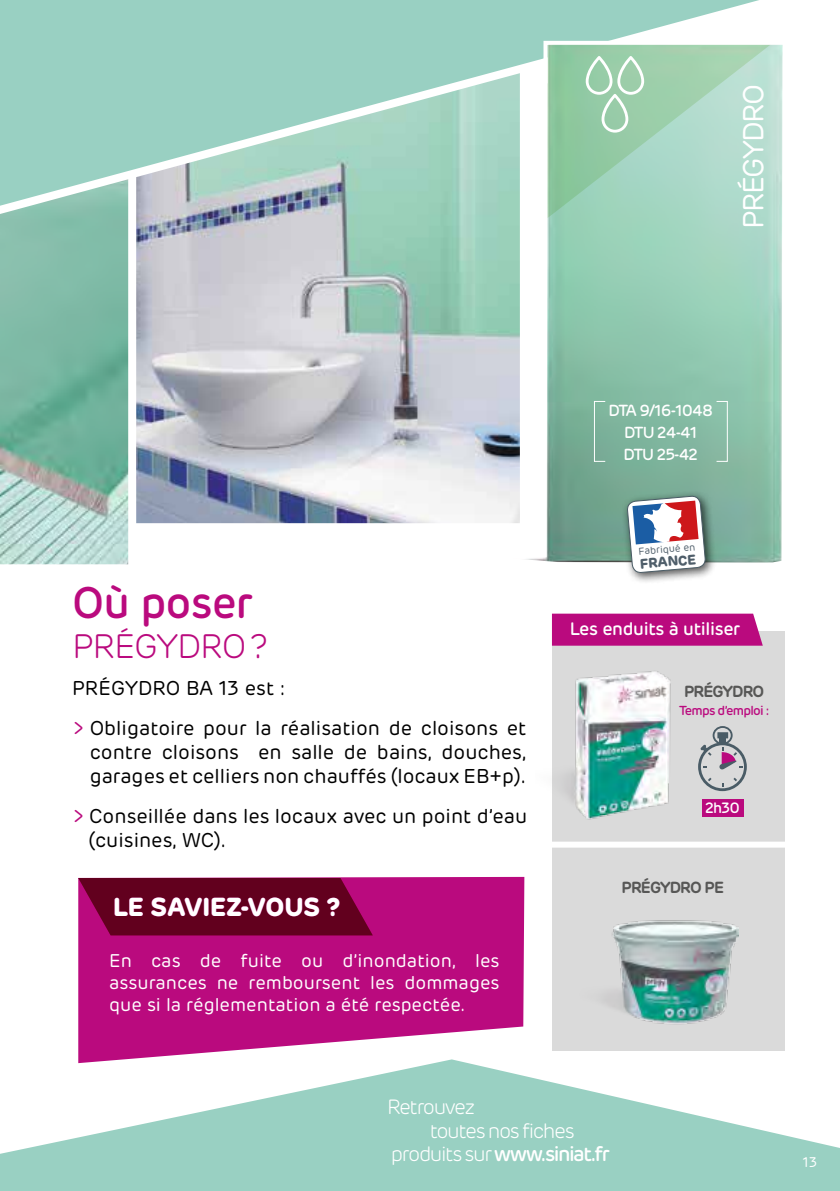
<style>
.page{position:relative;width:840px;height:1191px;background:#fff}
.page>*{position:absolute;margin:0;border:0;box-sizing:border-box;transform-origin:0 0}
.t1{font:500 44px "Rubrik";letter-spacing:-.02em;color:#ba0a7e}
.t2{font:300 34px "Rubrik";letter-spacing:-.04em;color:#ba0a7e}
.t3{font:29px "Rubrik";letter-spacing:-.06em;color:#fff}
.t4{font:700 25.8px "Rubrik";color:#fff}
.t5{font:300 20.8px "Rubrik";letter-spacing:-.07em;color:#fff}
.t6{font:500 20.8px "Rubrik";letter-spacing:-.07em;color:#fff}
.t7{font:20px/24px "Rubrik";color:#000}
.t8{font:18.4px/22px "Rubrik";color:#fff;text-align:justify}
.t9{font:500 18px "Rubrik";letter-spacing:-.02em;color:#fff}
.t10{font:500 16px/22px "Rubrik";letter-spacing:-.06em;color:#fff;text-align:center}
.t11{font:600 16px "Rubrik";letter-spacing:-.06em;color:#575756}
.t12{font:500 15px "Rubrik";color:#fff}
.t13{font:700 14px "Rubrik";color:#4f5e6a}
.t14{font:14px "Rubrik";color:#fff}
.t15{font:500 13px "Rubrik";letter-spacing:-.06em;color:#ba0a7e}
.t16{font:10px "Rubrik";color:#4f5e6a}
.s1{font-weight:600}
.s2{color:#ba0a7e}
.s3{font-weight:300}
</style>
<div class="page">
<img style="left:0;top:272px;width:128px;height:292px">
<div style="left:551px;top:631px;width:232px;height:419px;background:#dadada"></div>
<img style="left:136px;top:272px;width:377px;height:251px">
<svg style="left:0;top:0;width:759px;height:272px;background:#a2cfc3"></svg>
<img style="left:513px;top:41px;width:269px;height:521px">
<svg style="left:541px;top:39px;width:242px;height:179px;background:#aad6bf"></svg>
<div style="left:128px;top:176px;width:8px;height:397px;background:#fff"></div>
<div style="left:621px;top:490px;width:95px;height:94px;background:#000;opacity:.69"></div>
<svg style="left:626px;top:488px;width:79px;height:93px"></svg>
<div style="left:551px;top:613px;width:211px;height:32px;background:#ba0a7e"></div>
<div style="left:547px;top:841px;width:248px;height:6px;background:#fff"></div>
<img style="left:551px;top:669px;width:120px;height:151px">
<img style="left:604px;top:920px;width:133px;height:105px">
<svg style="left:0;top:1063px;width:839px;height:128px;fill:#99d0c2"></svg>
<svg style="left:78px;top:877px;width:446px;height:186px;background:#c2288e"></svg>
<svg style="left:78px;top:878px;width:294px;height:57px;background:#6b0128"></svg>
<svg style="left:698px;top:726px;width:48px;height:65px"></svg>
<div style="left:701px;top:799px;width:42px;height:17px;background:#ba0a7e"></div>
<div style="left:593px;top:401px;width:12px;height:61px;border:1px solid #fff"></div>
<h3 class="t3" style="left:747px;top:298px;width:218px;rotate:-90deg">PRÉGYPLAC <span class="s1">AIR</span><sup>®</sup></h3>
<h3 class="t3" style="left:735px;top:229px;width:146px;rotate:-90deg">PRÉGYDRO</h3>
<p class="t10" style="left:608px;top:399px;width:106px">DTA 9/16-1048<br>DTU 24-41<br>DTU 25-42</p>
<h1 class="t1" style="left:72px;top:575px;width:182px">Où poser</h1>
<h2 class="t2" style="left:72px;top:626px;width:198px">PRÉGYDRO ?</h2>
<p class="t7" style="left:72px;top:668px;width:455px;line-height:40px">PRÉGYDRO BA 13 est :<br><span class="s2">&gt;</span> Obligatoire pour la réalisation de cloisons et</p>
<p class="t7" style="left:90px;top:740px;width:438px">contre cloisons en salle de bains, douches, garages et celliers non chauffés (locaux EB+p).</p>
<p class="t7" style="left:88px;top:804px;width:440px;text-indent:-16px"><span class="s2">&gt;</span> Conseillée dans les locaux avec un point d’eau (cuisines, WC).</p>
<p class="t4" style="left:113px;top:890px;width:229px">LE SAVIEZ-VOUS ?</p>
<p class="t8" style="left:109px;top:949px;width:391px">En cas de fuite ou d’inondation, les assurances ne remboursent les dommages que si la réglementation a été respectée.</p>
<p class="t16" style="left:637px;top:545px;width:58px;rotate:-5deg">Fabriqué en</p>
<p class="t13" style="left:638px;top:555px;width:58px;rotate:-5deg">FRANCE</p>
<p class="t9" style="left:569px;top:618px;width:172px">Les enduits à utiliser</p>
<p class="t11" style="left:683px;top:681px;width:82px">PRÉGYDRO</p>
<p class="t15" style="left:678px;top:702px;width:92px">Temps d’emploi :</p>
<p class="t12" style="left:704px;top:799px;width:36px">2h30</p>
<p class="t11" style="left:621px;top:877px;width:104px">PRÉGYDRO PE</p>
<p class="t5" style="left:387px;top:1094px;width:90px">Retrouvez</p>
<p class="t5" style="left:429px;top:1118px;width:146px">toutes nos fiches</p>
<p class="t6" style="left:391px;top:1141px;width:220px"><span class="s3">produits sur</span> www.siniat.fr</p>
<p class="t14" style="left:802px;top:1154px;width:16px">13</p>
</div>
